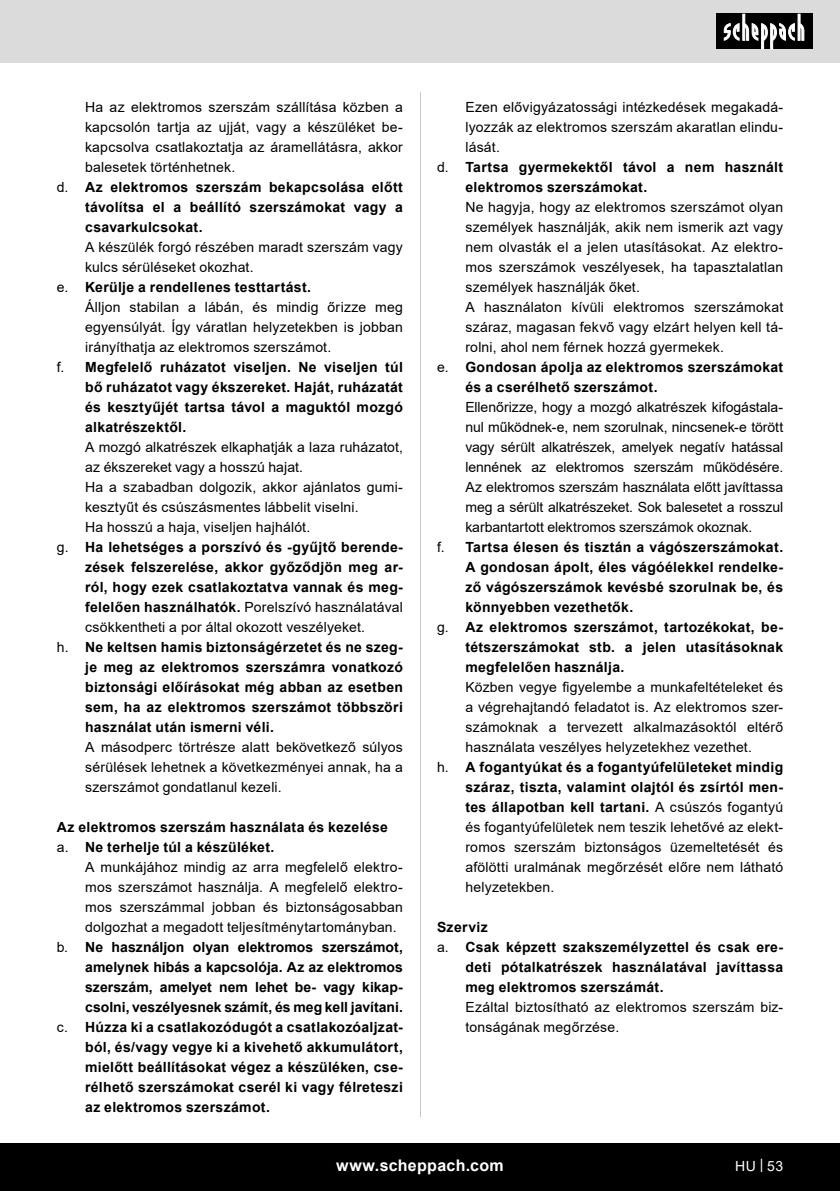
<style>
.page{position:relative;width:840px;height:1191px;background:#fff}
.page>*{position:absolute;margin:0;border:0;box-sizing:border-box;transform-origin:0 0}
.t1{font:700 16px "Arial";letter-spacing:.02em;color:#fff}
.Basiseinstellung{font:14px/20px "Arial";letter-spacing:.015em;color:#000;text-align:justify}
.Grundtext_Bold{font:700 14px/20px "Arial";letter-spacing:.02em;color:#000;text-align:justify}
.t2{font:14px "Arial";color:#fff}
.s1{font-weight:400}
.s2{font-weight:700}
</style>
<div class="page">
<div style="left:0;top:0;width:839px;height:63px;background:#dbdbdb"></div>
<div style="left:0;top:1143px;width:839px;height:48px;background:#000"></div>
<div style="left:716px;top:14px;width:96px;height:35px;background:#000"></div>
<svg style="left:723px;top:14px;width:81px;height:35px"></svg>
<hr style="left:420px;top:92px;width:1px;height:1025px;background:#c7c7c7">
<p class="Basiseinstellung" style="left:85px;top:97px;width:319px">Ha az elektromos szerszám szállítása közben a kapcsolón tartja az ujját, vagy a készüléket be&shy;kapcsolva csatlakoztatja az áramellátásra, akkor balesetek történhetnek.</p>
<p class="Grundtext_Bold" style="left:85px;top:177px;width:319px;text-indent:-28px"><span class="s1">d.</span> Az elektromos szerszám bekapcsolása előtt távolítsa el a beállító szerszámokat vagy a csavarkulcsokat.</p>
<p class="Basiseinstellung" style="left:85px;top:237px;width:319px">A készülék forgó részében maradt szerszám vagy kulcs sérüléseket okozhat.</p>
<p class="Grundtext_Bold" style="left:57px;top:277px;width:256px"><span class="s1">e.</span> Kerülje a rendellenes testtartást.</p>
<p class="Basiseinstellung" style="left:85px;top:297px;width:319px">Álljon stabilan a lábán, és mindig őrizze meg egyensúlyát. Így váratlan helyzetekben is jobban irányíthatja az elektromos szerszámot.</p>
<p class="Grundtext_Bold" style="left:85px;top:357px;width:319px;text-indent:-28px"><span class="s1">f.</span> Megfelelő ruházatot viseljen. Ne viseljen túl bő ruházatot vagy ékszereket. Haját, ruházatát és kesztyűjét tartsa távol a maguktól mozgó alkatrészektől.</p>
<p class="Basiseinstellung" style="left:85px;top:437px;width:319px">A mozgó alkatrészek elkaphatják a laza ruházatot, az ékszereket vagy a hosszú hajat.</p>
<p class="Basiseinstellung" style="left:85px;top:477px;width:319px">Ha a szabadban dolgozik, akkor ajánlatos gumi&shy;kesztyűt és csúszásmentes lábbelit viselni.</p>
<p class="Basiseinstellung" style="left:85px;top:517px;width:226px">Ha hosszú a haja, viseljen hajhálót.</p>
<p class="Grundtext_Bold" style="left:85px;top:537px;width:319px;text-indent:-28px"><span class="s1">g.</span> Ha lehetséges a porszívó és -gyűjtő berende&shy;zések felszerelése, akkor győződjön meg ar&shy;ról, hogy ezek csatlakoztatva vannak és meg&shy;felelően használhatók. <span class="s1">Porelszívó használatával csökkentheti a por által okozott veszélyeket.</span></p>
<p class="Grundtext_Bold" style="left:85px;top:637px;width:319px;text-indent:-28px"><span class="s1">h.</span> Ne keltsen hamis biztonságérzetet és ne szeg&shy;je meg az elektromos szerszámra vonatkozó biztonsági előírásokat még abban az esetben sem, ha az elektromos szerszámot többszöri használat után ismerni véli.</p>
<p class="Basiseinstellung" style="left:85px;top:737px;width:319px">A másodperc törtrésze alatt bekövetkező súlyos sérülések lehetnek a következményei annak, ha a szerszámot gondatlanul kezeli.</p>
<p class="Grundtext_Bold" style="left:57px;top:817px;width:332px">Az elektromos szerszám használata és kezelése</p>
<p class="Grundtext_Bold" style="left:57px;top:837px;width:219px"><span class="s1">a.</span> Ne terhelje túl a készüléket.</p>
<p class="Basiseinstellung" style="left:85px;top:857px;width:319px">A munkájához mindig az arra megfelelő elektro&shy;mos szerszámot használja. A megfelelő elektro&shy;mos szerszámmal jobban és biztonságosabban dolgozhat a megadott teljesítménytartományban.</p>
<p class="Grundtext_Bold" style="left:85px;top:937px;width:319px;text-indent:-28px"><span class="s1">b.</span> Ne használjon olyan elektromos szerszámot, amelynek hibás a kapcsolója. Az az elektromos szerszám, amelyet nem lehet be- vagy kikap&shy;csolni, veszélyesnek számít, és meg kell javítani.</p>
<p class="Grundtext_Bold" style="left:85px;top:1017px;width:319px;text-indent:-28px"><span class="s1">c.</span> Húzza ki a csatlakozódugót a csatlakozóaljzat&shy;ból, és/vagy vegye ki a kivehető akkumulátort, mielőtt beállításokat végez a készüléken, cse&shy;rélhető szerszámokat cserél ki vagy félreteszi az elektromos szerszámot.</p>
<p class="Basiseinstellung" style="left:465px;top:97px;width:319px">Ezen elővigyázatossági intézkedések megakadá&shy;lyozzák az elektromos szerszám akaratlan elindu&shy;lását.</p>
<p class="Grundtext_Bold" style="left:465px;top:157px;width:319px;text-indent:-28px"><span class="s1">d.</span> Tartsa gyermekektől távol a nem használt elektromos szerszámokat.</p>
<p class="Basiseinstellung" style="left:465px;top:197px;width:319px">Ne hagyja, hogy az elektromos szerszámot olyan személyek használják, akik nem ismerik azt vagy nem olvasták el a jelen utasításokat. Az elektro&shy;mos szerszámok veszélyesek, ha tapasztalatlan személyek használják őket.</p>
<p class="Basiseinstellung" style="left:465px;top:297px;width:319px">A használaton kívüli elektromos szerszámokat száraz, magasan fekvő vagy elzárt helyen kell tá&shy;rolni, ahol nem férnek hozzá gyermekek.</p>
<p class="Grundtext_Bold" style="left:465px;top:357px;width:319px;text-indent:-28px"><span class="s1">e.</span> Gondosan ápolja az elektromos szerszámokat és a cserélhető szerszámot.</p>
<p class="Basiseinstellung" style="left:465px;top:397px;width:319px">Ellenőrizze, hogy a mozgó alkatrészek kifogástala&shy;nul működnek-e, nem szorulnak, nincsenek-e törött vagy sérült alkatrészek, amelyek negatív hatással lennének az elektromos szerszám működésére.<br>Az elektromos szerszám használata előtt javíttassa meg a sérült alkatrészeket. Sok balesetet a rosszul karbantartott elektromos szerszámok okoznak.</p>
<p class="Grundtext_Bold" style="left:465px;top:537px;width:319px;text-indent:-28px"><span class="s1">f.</span> Tartsa élesen és tisztán a vágószerszámokat.<br>A gondosan ápolt, éles vágóélekkel rendelke&shy;ző vágószerszámok kevésbé szorulnak be, és könnyebben vezethetők.</p>
<p class="Grundtext_Bold" style="left:465px;top:617px;width:319px;text-indent:-28px"><span class="s1">g.</span> Az elektromos szerszámot, tartozékokat, be&shy;tétszerszámokat stb. a jelen utasításoknak megfelelően használja.</p>
<p class="Basiseinstellung" style="left:465px;top:677px;width:319px">Közben vegye figyelembe a munkafeltételeket és a végrehajtandó feladatot is. Az elektromos szer&shy;számoknak a tervezett alkalmazásoktól eltérő használata veszélyes helyzetekhez vezethet.</p>
<p class="Basiseinstellung" style="left:465px;top:757px;width:319px;text-indent:-28px">h. <span class="s2">A fogantyúkat és a fogantyúfelületeket mindig száraz, tiszta, valamint olajtól és zsírtól men&shy;tes állapotban kell tartani.</span> A csúszós fogantyú és fogantyúfelületek nem teszik lehetővé az elekt&shy;romos szerszám biztonságos üzemeltetését és afölötti uralmának megőrzését előre nem látható helyzetekben.</p>
<p class="Grundtext_Bold" style="left:437px;top:917px;width:52px">Szerviz</p>
<p class="Grundtext_Bold" style="left:465px;top:937px;width:319px;text-indent:-28px"><span class="s1">a.</span> Csak képzett szakszemélyzettel és csak ere&shy;deti pótalkatrészek használatával javíttassa meg elektromos szerszámát.</p>
<p class="Basiseinstellung" style="left:465px;top:997px;width:319px">Ezáltal biztosítható az elektromos szerszám biz&shy;tonságának megőrzése.</p>
<p class="t1" style="left:336px;top:1154px;width:169px">www.scheppach.com</p>
<p class="t2" style="left:734px;top:1156px;width:49px">HU | 53</p>
</div>
